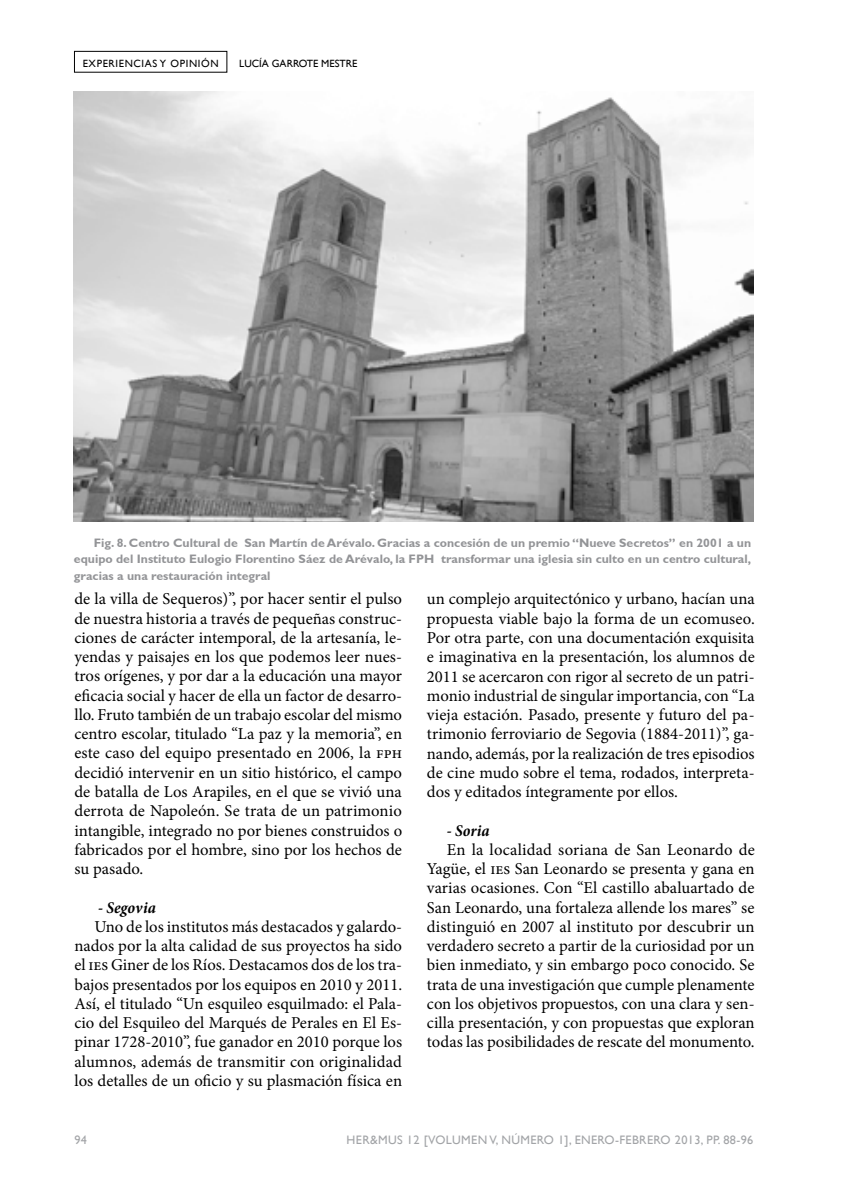
<style>
.page{position:relative;width:844px;height:1191px;background:#fff}
.page>*{position:absolute;margin:0;border:0;box-sizing:border-box;transform-origin:0 0}
.t1{font:16.62px/19.2px "Minion Pro";color:#000;text-align:justify}
.t2{font:italic 700 condensed 16.62px "Minion Pro";letter-spacing:.005em;color:#000}
.t3{font:700 12.25px/16.6px "Gill Sans";color:#939497;text-align:justify}
.t4{font:12.25px "Gill Sans";letter-spacing:.03em;color:#a2a4a7}
.t5{font:10.5px "Gill Sans";letter-spacing:.06em;color:#000}
.t6{font:10.5px "Gill Sans";color:#000}
</style>
<div class="page">
<div style="left:74px;top:51px;width:153px;height:22px;border:1px solid #000"></div>
<img style="left:74px;top:92px;width:679px;height:429px">
<p class="t5" style="left:83px;top:57px;width:137px">EXPERIENCIAS Y OPINIÓN</p>
<p class="t6" style="left:239px;top:58px;width:120px">LUCÍA GARROTE MESTRE</p>
<p class="t3" style="left:74px;top:534px;width:678px;text-indent:20px">Fig. 8. Centro Cultural de San Martín de Arévalo. Gracias a concesión de un premio “Nueve Secretos” en 2001 a un equipo del Instituto Eulogio Florentino Sáez de Arévalo, la FPH transformar una iglesia sin culto en un centro cultural, gracias a una restauración integral</p>
<p class="t1" style="left:74px;top:589px;width:329px">de la villa de Sequeros)”, por hacer sentir el pulso de nuestra historia a través de pequeñas construc&shy;ciones de carácter intemporal, de la artesanía, le&shy;yendas y paisajes en los que podemos leer nues&shy;tros orígenes, y por dar a la educación una mayor eficacia social y hacer de ella un factor de desarro&shy;llo. Fruto también de un trabajo escolar del mismo centro escolar, titulado “La paz y la memoria”, en este caso del equipo presentado en 2006, la fph decidió intervenir en un sitio histórico, el campo de batalla de Los Arapiles, en el que se vivió una derrota de Napoleón. Se trata de un patrimonio intangible, integrado no por bienes construidos o fabricados por el hombre, sino por los hechos de su pasado.</p>
<p class="t2" style="left:98px;top:895px;width:59px">- Segovia</p>
<p class="t1" style="left:74px;top:917px;width:329px;text-indent:20px">Uno de los institutos más destacados y galardo&shy;nados por la alta calidad de sus proyectos ha sido el ies Giner de los Ríos. Destacamos dos de los tra&shy;bajos presentados por los equipos en 2010 y 2011.<br>Así, el titulado “Un esquileo esquilmado: el Pala&shy;cio del Esquileo del Marqués de Perales en El Es&shy;pinar 1728-2010”, fue ganador en 2010 porque los alumnos, además de transmitir con originalidad los detalles de un oficio y su plasmación física en</p>
<p class="t1" style="left:427px;top:589px;width:329px">un complejo arquitectónico y urbano, hacían una propuesta viable bajo la forma de un ecomuseo.<br>Por otra parte, con una documentación exquisita e imaginativa en la presentación, los alumnos de 2011 se acercaron con rigor al secreto de un patri&shy;monio industrial de singular importancia, con “La vieja estación. Pasado, presente y futuro del pa&shy;trimonio ferroviario de Segovia (1884-2011)”, ga&shy;nando, además, por la realización de tres episodios de cine mudo sobre el tema, rodados, interpreta&shy;dos y editados íntegramente por ellos.</p>
<p class="t2" style="left:446px;top:818px;width:44px">- Soria</p>
<p class="t1" style="left:427px;top:840px;width:329px;text-indent:20px">En la localidad soriana de San Leonardo de Yagüe, el ies San Leonardo se presenta y gana en varias ocasiones. Con “El castillo abaluartado de San Leonardo, una fortaleza allende los mares” se distinguió en 2007 al instituto por descubrir un verdadero secreto a partir de la curiosidad por un bien inmediato, y sin embargo poco conocido. Se trata de una investigación que cumple plenamente con los objetivos propuestos, con una clara y sen&shy;cilla presentación, y con propuestas que exploran todas las posibilidades de rescate del monumento.</p>
<p class="t4" style="left:74px;top:1132px;width:14px">94</p>
<p class="t4" style="left:346px;top:1132px;width:408px">HER&amp;MUS 12 [VOLUMEN V, NÚMERO 1], ENERO-FEBRERO 2013, PP. 88-96</p>
</div>
